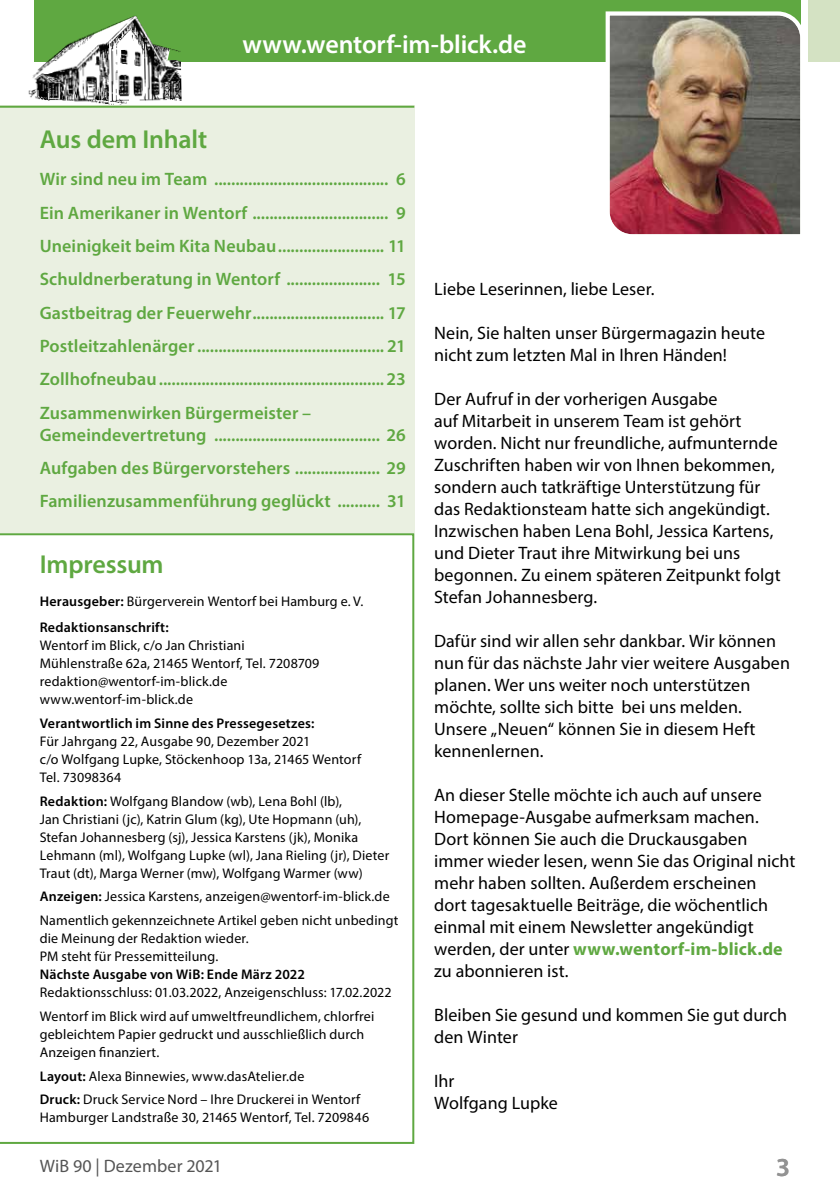
<style>
.page{position:relative;width:840px;height:1191px;background:#fff}
.page>*{position:absolute;margin:0;border:0;box-sizing:border-box;transform-origin:0 0}
.t1{font:600 26px "Myriad Pro";letter-spacing:-.005em;color:#fff}
.t2{font:600 26px "Myriad Pro";letter-spacing:-.005em;color:#5fa841}
.t3{font:600 26px "Myriad Pro";color:#939393}
.t4{font:18px/22px "Myriad Pro";letter-spacing:.005em;color:#000}
.t5{font:600 18px/33.4px "Myriad Pro";letter-spacing:.005em;color:#5fa841;text-align:justify}
.t6{font:18px "Myriad Pro";letter-spacing:.005em;color:#555}
.t7{font:14px/18px "Myriad Pro";letter-spacing:.01em;color:#000}
.t8{font:600 14px "Myriad Pro";letter-spacing:.015em;color:#000}
.s1{font-weight:600}
.s2{font-weight:700;color:#5fa841}
</style>
<div class="page">
<div style="left:808px;top:0;width:31px;height:62px;background:#d4e2c3"></div>
<div style="left:34px;top:0;width:765px;height:62px;background:#5fa841"></div>
<div style="left:0;top:533px;width:414px;height:610px;background:#fff;border:2px solid #5fa841"></div>
<img style="left:26px;top:15px;width:156px;height:91px">
<div style="left:0;top:106px;width:414px;height:427px;background:#eaf0e1"></div>
<hr style="left:0;top:106px;width:414px;height:2px;background:#5fa841">
<img style="left:605px;top:9px;width:196px;height:226px">
<h1 class="t2" style="left:40px;top:123px;width:169px">Aus dem Inhalt</h1>
<h1 class="t1" style="left:242px;top:28px;width:286px">www.wentorf-im-blick.de</h1>
<p class="t5" style="left:40px;top:162px;width:367px">Wir sind neu im Team ......................................... 6<br>Ein Amerikaner in Wentorf ................................ 9<br>Uneinigkeit beim Kita Neubau......................... 11<br>Schuldnerberatung in Wentorf ...................... 15<br>Gastbeitrag der Feuerwehr............................... 17<br>Postleitzahlenärger............................................ 21<br>Zollhofneubau.....................................................23<br>Zusammenwirken Bürgermeister –</p>
<p class="t5" style="left:40px;top:417px;width:367px">Gemeindevertretung ....................................... 26<br>Aufgaben des Bürgervorstehers .................... 29<br>Familienzusammenführung geglückt .......... 31</p>
<h1 class="t2" style="left:40px;top:547px;width:125px">Impressum</h1>
<p class="t7" style="left:40px;top:587px;width:325px;line-height:26.6px"><span class="s1">Herausgeber:</span> Bürgerverein Wentorf bei Hamburg e. V.<br><span class="s1">Redaktionsanschrift:</span></p>
<p class="t7" style="left:40px;top:636px;width:281px">Wentorf im Blick, c/o Jan Christiani Mühlenstraße 62a, 21465 Wentorf, Tel. 7208709 redaktion@wentorf-im-blick.de www.wentorf-im-blick.de</p>
<p class="t8" style="left:40px;top:714px;width:276px">Verantwortlich im Sinne des Pressegesetzes:</p>
<p class="t7" style="left:40px;top:732px;width:323px">Für Jahrgang 22, Ausgabe 90, Dezember 2021<br>c/o Wolfgang Lupke, Stöckenhoop 13a, 21465 Wentorf<br>Tel. 73098364</p>
<p class="t7" style="left:40px;top:791px;width:351px"><span class="s1">Redaktion:</span> Wolfgang Blandow (wb), Lena Bohl (lb),<br>Jan Christiani (jc), Katrin Glum (kg), Ute Hopmann (uh), Stefan Johannesberg (sj), Jessica Karstens (jk), Monika Lehmann (ml), Wolfgang Lupke (wl), Jana Rieling (jr), Dieter Traut (dt), Marga Werner (mw), Wolfgang Warmer (ww)</p>
<p class="t7" style="left:40px;top:884px;width:360px;line-height:23.6px"><span class="s1">Anzeigen:</span> Jessica Karstens, anzeigen@wentorf-im-blick.de<br>Namentlich gekennzeichnete Artikel geben nicht unbedingt</p>
<p class="t7" style="left:40px;top:929px;width:210px">die Meinung der Redaktion wieder.<br>PM steht für Pressemitteilung.</p>
<p class="t8" style="left:40px;top:965px;width:267px">Nächste Ausgabe von WiB: Ende März 2022</p>
<p class="t7" style="left:40px;top:980px;width:353px;line-height:23.6px">Redaktionsschluss: 01.03.2022, Anzeigenschluss: 17.02.2022<br>Wentorf im Blick wird auf umweltfreundlichem, chlorfrei</p>
<p class="t7" style="left:40px;top:1025px;width:326px">gebleichtem Papier gedruckt und ausschließlich durch<br>Anzeigen finanziert.</p>
<p class="t7" style="left:40px;top:1063px;width:322px;line-height:23.6px"><span class="s1">Layout:</span> Alexa Binnewies, www.dasAtelier.de<br><span class="s1">Druck:</span> Druck Service Nord – Ihre Druckerei in Wentorf</p>
<p class="t7" style="left:40px;top:1108px;width:331px">Hamburger Landstraße 30, 21465 Wentorf, Tel. 7209846</p>
<p class="t4" style="left:434px;top:278px;width:222px">Liebe Leserinnen, liebe Leser.</p>
<p class="t4" style="left:434px;top:322px;width:332px">Nein, Sie halten unser Bürgermagazin heute nicht zum letzten Mal in Ihren Händen!</p>
<p class="t4" style="left:434px;top:388px;width:348px">Der Aufruf in der vorherigen Ausgabe<br>auf Mitarbeit in unserem Team ist gehört worden. Nicht nur freundliche, aufmunternde Zuschriften haben wir von Ihnen bekommen, sondern auch tatkräftige Unterstützung für das Redaktionsteam hatte sich angekündigt.<br>Inzwischen haben Lena Bohl, Jessica Kartens, und Dieter Traut ihre Mitwirkung bei uns begonnen. Zu einem späteren Zeitpunkt folgt Stefan Johannesberg.</p>
<p class="t4" style="left:434px;top:630px;width:357px">Dafür sind wir allen sehr dankbar. Wir können nun für das nächste Jahr vier weitere Ausgaben planen. Wer uns weiter noch unterstützen möchte, sollte sich bitte bei uns melden.<br>Unsere „Neuen“ können Sie in diesem Heft kennenlernen.</p>
<p class="t4" style="left:434px;top:784px;width:362px">An dieser Stelle möchte ich auch auf unsere Homepage-Ausgabe aufmerksam machen.<br>Dort können Sie auch die Druckausgaben immer wieder lesen, wenn Sie das Original nicht mehr haben sollten. Außerdem erscheinen<br>dort tagesaktuelle Beiträge, die wöchentlich einmal mit einem Newsletter angekündigt werden, der unter <span class="s2">www.wentorf-im-blick.de </span>zu abonnieren ist.</p>
<p class="t4" style="left:434px;top:1004px;width:354px">Bleiben Sie gesund und kommen Sie gut durch den Winter</p>
<p class="t4" style="left:434px;top:1070px;width:125px">Ihr<br>Wolfgang Lupke</p>
<p class="t6" style="left:40px;top:1154px;width:184px">WiB 90 | Dezember 2021</p>
<h1 class="t3" style="left:775px;top:1151px;width:15px">3</h1>
</div>
